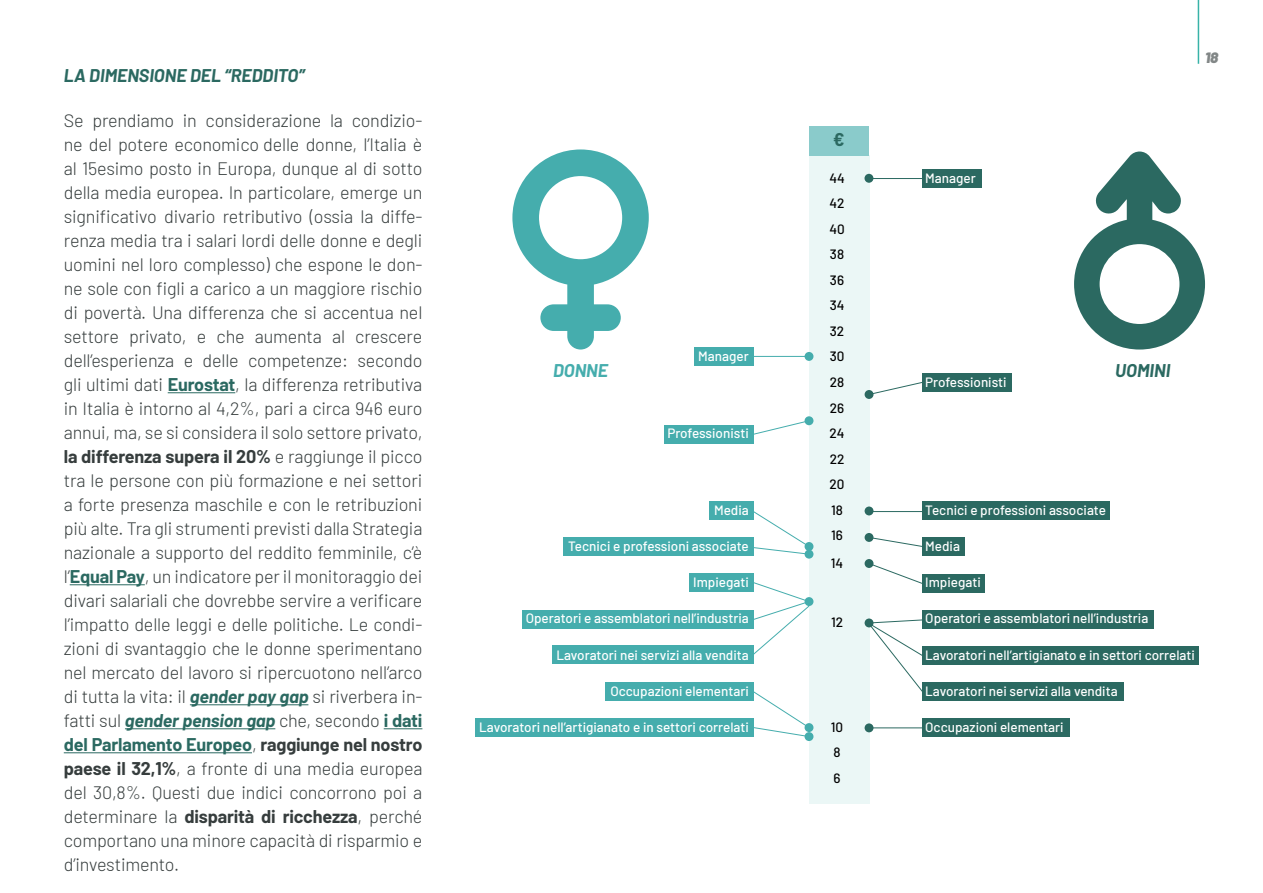
<style>
.page{position:relative;width:1263px;height:893px;background:#fff}
.page>*{position:absolute;margin:0;border:0;box-sizing:border-box;transform-origin:0 0}
.t1{font:300 18px/24px "Barlow";letter-spacing:-.01em;color:#363d3d;text-align:justify}
.t2{font:italic 700 18px "Barlow";color:#2b6961}
.t3{font:italic 700 18px "Barlow";letter-spacing:-.005em;color:#45adad}
.t4{font:700 18px "Barlow";color:#2b6961}
.t5{font:italic 900 15px "Barlow";color:#828787}
.t6{font:500 13.5px "Barlow";color:#fff}
.t7{font:500 13.5px/25.5px "Barlow";color:#000}
.s1{font-weight:700;color:#2b6961}
.s2{font-weight:700}
.s3{font-weight:700;font-style:italic;color:#2b6961}
</style>
<div class="page">
<hr style="left:1198px;top:0;width:1px;height:64px;background:#38b3a8">
<div style="left:922px;top:170px;width:60px;height:18px;background:#2b6961"></div>
<div style="left:922px;top:373px;width:90px;height:18px;background:#2b6961"></div>
<div style="left:922px;top:502px;width:188px;height:18px;background:#2b6961"></div>
<div style="left:922px;top:537px;width:43px;height:18px;background:#2b6961"></div>
<div style="left:922px;top:575px;width:63px;height:18px;background:#2b6961"></div>
<div style="left:922px;top:611px;width:232px;height:18px;background:#2b6961"></div>
<div style="left:922px;top:647px;width:277px;height:18px;background:#2b6961"></div>
<div style="left:922px;top:683px;width:201px;height:18px;background:#2b6961"></div>
<div style="left:922px;top:719px;width:147px;height:18px;background:#2b6961"></div>
<div style="left:694px;top:347px;width:59px;height:18px;background:#45adad"></div>
<div style="left:664px;top:425px;width:89px;height:18px;background:#45adad"></div>
<div style="left:709px;top:501px;width:44px;height:18px;background:#45adad"></div>
<div style="left:563px;top:537px;width:190px;height:18px;background:#45adad"></div>
<div style="left:689px;top:573px;width:64px;height:18px;background:#45adad"></div>
<div style="left:522px;top:611px;width:231px;height:18px;background:#45adad"></div>
<div style="left:552px;top:645px;width:201px;height:18px;background:#45adad"></div>
<div style="left:605px;top:683px;width:148px;height:18px;background:#45adad"></div>
<div style="left:475px;top:719px;width:278px;height:18px;background:#45adad"></div>
<div style="left:809px;top:156px;width:60px;height:648px;background:#ebf7f6"></div>
<hr style="left:168px;top:392px;width:67px;height:1px;background:#2b6961">
<hr style="left:70px;top:584px;width:75px;height:1px;background:#2b6961">
<hr style="left:190px;top:704px;width:118px;height:1px;background:#2b6961">
<hr style="left:125px;top:728px;width:150px;height:1px;background:#2b6961">
<hr style="left:384px;top:728px;width:38px;height:1px;background:#2b6961">
<hr style="left:64px;top:752px;width:188px;height:1px;background:#2b6961">
<svg style="left:512px;top:149px;width:137px;height:201px"></svg>
<svg style="left:1074px;top:151px;width:131px;height:199px"></svg>
<div style="left:804px;top:352px;width:9px;height:9px;background:#45adad;border-radius:50%"></div>
<div style="left:804px;top:416px;width:9px;height:9px;background:#45adad;border-radius:50%"></div>
<div style="left:804px;top:542px;width:9px;height:9px;background:#45adad;border-radius:50%"></div>
<div style="left:804px;top:550px;width:9px;height:9px;background:#45adad;border-radius:50%"></div>
<div style="left:804px;top:597px;width:9px;height:9px;background:#45adad;border-radius:50%"></div>
<div style="left:804px;top:723px;width:9px;height:9px;background:#45adad;border-radius:50%"></div>
<div style="left:804px;top:732px;width:9px;height:9px;background:#45adad;border-radius:50%"></div>
<hr style="left:753px;top:356px;width:58px;height:1px;background:#45adad">
<svg style="left:753px;top:420px;width:57px;height:15px"></svg>
<svg style="left:752px;top:510px;width:58px;height:45px"></svg>
<svg style="left:752px;top:581px;width:59px;height:75px"></svg>
<svg style="left:752px;top:690px;width:58px;height:47px"></svg>
<div style="left:864px;top:174px;width:9px;height:9px;background:#2b6961;border-radius:50%"></div>
<hr style="left:869px;top:178px;width:53px;height:1px;background:#2b6961">
<div style="left:864px;top:390px;width:9px;height:9px;background:#2b6961;border-radius:50%"></div>
<div style="left:864px;top:506px;width:9px;height:9px;background:#2b6961;border-radius:50%"></div>
<svg style="left:864px;top:533px;width:9px;height:9px"></svg>
<div style="left:864px;top:559px;width:9px;height:9px;background:#2b6961;border-radius:50%"></div>
<div style="left:864px;top:723px;width:9px;height:9px;background:#2b6961;border-radius:50%"></div>
<svg style="left:864px;top:618px;width:9px;height:9px"></svg>
<svg style="left:869px;top:381px;width:54px;height:14px"></svg>
<hr style="left:869px;top:511px;width:53px;height:1px;background:#2b6961">
<svg style="left:868px;top:537px;width:54px;height:10px"></svg>
<svg style="left:868px;top:562px;width:55px;height:22px"></svg>
<svg style="left:867px;top:619px;width:56px;height:74px"></svg>
<hr style="left:869px;top:727px;width:54px;height:1px;background:#2b6961">
<div style="left:809px;top:126px;width:59px;height:30px;background:#8acbcb"></div>
<p class="t2" style="left:64px;top:62px;width:242px">LA DIMENSIONE DEL “REDDITO”</p>
<p class="t1" style="left:64px;top:108px;width:360px">Se prendiamo in considerazione la condizio&shy;ne del potere economico delle donne, l’Italia è al 15esimo posto in Europa, dunque al di sotto della media europea. In particolare, emerge un significativo divario retributivo (ossia la diffe&shy;renza media tra i salari lordi delle donne e degli uomini nel loro complesso) che espone le don&shy;ne sole con figli a carico a un maggiore rischio di povertà. Una differenza che si accentua nel settore privato, e che aumenta al crescere dell’esperienza e delle competenze: secondo gli ultimi dati <span class="s1">Eurostat</span>, la differenza retributiva in Italia è intorno al 4,2%, pari a circa 946 euro annui, ma, se si considera il solo settore privato, <span class="s2">la differenza supera il 20%</span> e raggiunge il picco tra le persone con più formazione e nei settori a forte presenza maschile e con le retribuzioni più alte. Tra gli strumenti previsti dalla Strategia nazionale a supporto del reddito femminile, c’è l’<span class="s1">Equal Pay</span>, un indicatore per il monitoraggio dei divari salariali che dovrebbe servire a verificare l’impatto delle leggi e delle politiche. Le condi&shy;zioni di svantaggio che le donne sperimentano nel mercato del lavoro si ripercuotono nell’arco di tutta la vita: il <span class="s3">gender pay gap</span> si riverbera in&shy;fatti sul <span class="s3">gender pension gap</span> che, secondo <span class="s1">i dati del Parlamento Europeo</span>, <span class="s2">raggiunge nel nostro paese il 32,1%</span>, a fronte di una media europea del 30,8%. Questi due indici concorrono poi a determinare la <span class="s2">disparità di ricchezza</span>, perché comportano una minore capacità di risparmio e d’investimento.</p>
<p class="t5" style="left:1205px;top:47px;width:15px">18</p>
<p class="t4" style="left:833px;top:126px;width:13px">€</p>
<p class="t7" style="left:829px;top:164px;width:17px">44</p>
<p class="t6" style="left:925px;top:168px;width:52px">Manager</p>
<p class="t7" style="left:829px;top:189px;width:17px;text-align:justify">42<br>40<br>38<br>36<br>34<br>32</p>
<p class="t6" style="left:698px;top:346px;width:52px">Manager</p>
<p class="t7" style="left:830px;top:342px;width:16px;line-height:26.1px">30<br>28</p>
<p class="t3" style="left:553px;top:357px;width:56px">DONNE</p>
<p class="t2" style="left:1115px;top:357px;width:57px">UOMINI</p>
<p class="t6" style="left:925px;top:373px;width:83px">Professionisti</p>
<p class="t7" style="left:830px;top:394px;width:16px">26</p>
<p class="t6" style="left:667px;top:424px;width:83px">Professionisti</p>
<p class="t7" style="left:829px;top:420px;width:17px;text-align:justify">24<br>22<br>20</p>
<p class="t6" style="left:714px;top:500px;width:36px">Media</p>
<p class="t6" style="left:568px;top:536px;width:182px">Tecnici e professioni associate</p>
<p class="t6" style="left:693px;top:572px;width:57px">Impiegati</p>
<p class="t6" style="left:526px;top:609px;width:225px">Operatori e assemblatori nell’industria</p>
<p class="t6" style="left:556px;top:645px;width:194px">Lavoratori nei servizi alla vendita</p>
<p class="t6" style="left:610px;top:681px;width:140px">Occupazioni elementari</p>
<p class="t6" style="left:479px;top:717px;width:271px">Lavoratori nell’artigianato e in settori correlati</p>
<p class="t7" style="left:831px;top:496px;width:13px">18</p>
<p class="t6" style="left:925px;top:500px;width:182px">Tecnici e professioni associate</p>
<p class="t6" style="left:925px;top:536px;width:36px">Media</p>
<p class="t6" style="left:925px;top:572px;width:57px">Impiegati</p>
<p class="t6" style="left:925px;top:609px;width:225px">Operatori e assemblatori nell’industria</p>
<p class="t6" style="left:925px;top:645px;width:271px">Lavoratori nell’artigianato e in settori correlati</p>
<p class="t6" style="left:925px;top:681px;width:194px">Lavoratori nei servizi alla vendita</p>
<p class="t6" style="left:925px;top:717px;width:140px">Occupazioni elementari</p>
<p class="t7" style="left:831px;top:520px;width:14px;line-height:27.9px">16<br>14</p>
<p class="t7" style="left:831px;top:608px;width:14px">12</p>
<p class="t7" style="left:831px;top:713px;width:14px">10<br>8<br>6</p>
</div>
